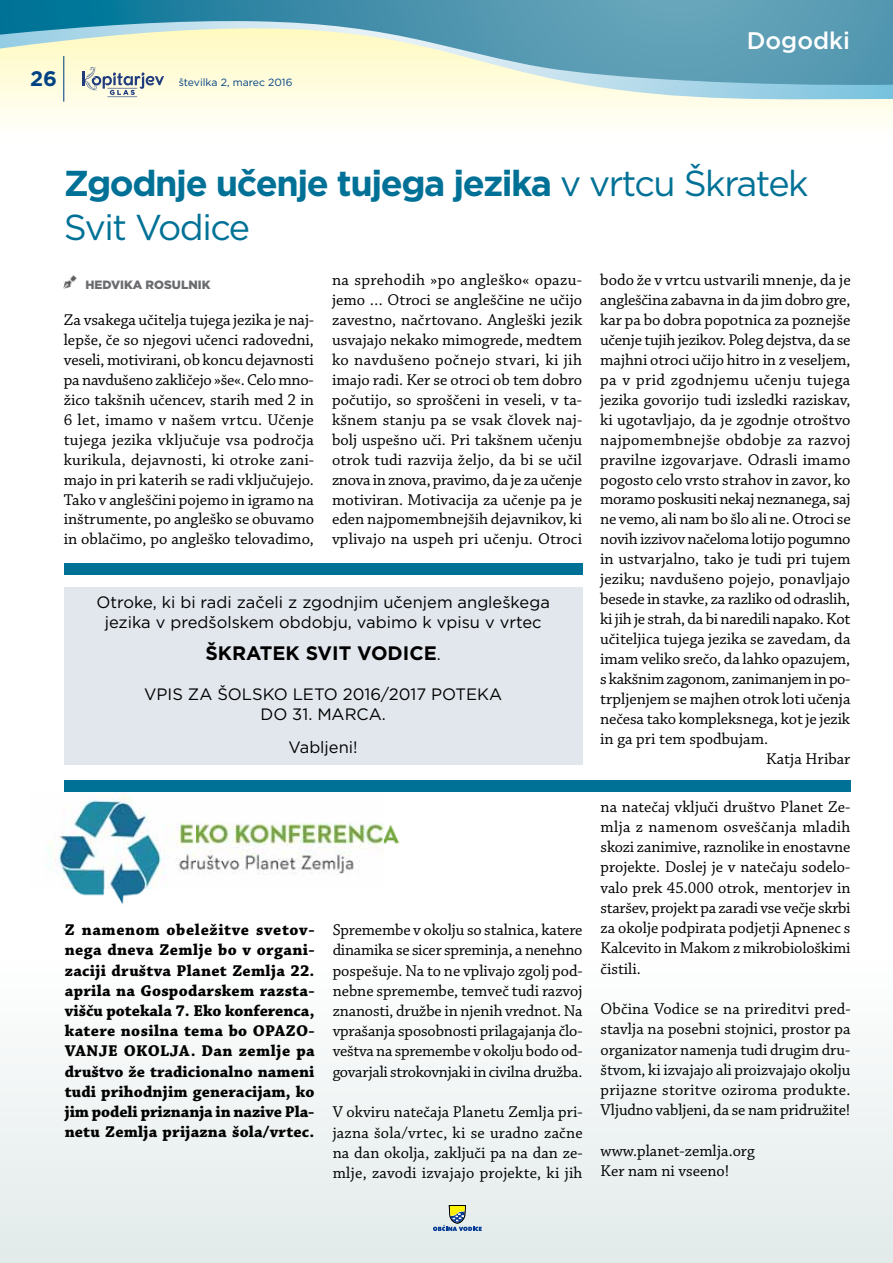
<style>
.page{position:relative;width:893px;height:1263px;background:#fff}
.page>*{position:absolute;margin:0;border:0;box-sizing:border-box;transform-origin:0 0}
.t1{font:700 36px/43.2px "Gotham OT";letter-spacing:-.04em;color:#007196}
.t2{font:500 24px "Gotham OT";color:#fff}
.t3{font:700 21px "Gotham OT";color:#004282}
.t4{font:700 19.5px "Gotham OT";color:#000}
.t5{font:16.5px/20px "Chaparral Pro";letter-spacing:-.005em;color:#000;text-align:justify}
.t6{font:700 16.5px/20.2px "Chaparral Pro";letter-spacing:.005em;color:#000;text-align:justify}
.t7{font:16.5px/19.8px "Gotham OT";color:#000;text-align:center}
.t8{font:16.5px "Chaparral Pro";letter-spacing:-.025em;color:#000}
.t9{font:16.5px "Chaparral Pro";letter-spacing:.02em;color:#000}
.t10{font:16.5px "Chaparral Pro";letter-spacing:.025em;color:#000}
.t11{font:900 12px "Gotham OT";color:#6b6c6f}
.t12{font:10.5px "Gotham OT";color:#004282}
.s1{font-weight:400}
.s2{font-weight:400;font-size:16.5px}
</style>
<div class="page">
<div style="left:0;top:961px;width:893px;height:302px;background:linear-gradient(to right,#f0f4f4,#f0f4f4)"></div>
<div style="left:0;top:0;width:893px;height:141px;background:#fffef4"></div>
<svg style="left:0;top:86px;width:893px;height:17px"></svg>
<svg style="left:0;top:0;width:893px;height:86px;background:#8dbbbf"></svg>
<svg style="left:433px;top:1205px;width:49px;height:26px"></svg>
<hr style="left:63px;top:56px;width:1px;height:46px;background:#004282">
<svg style="left:83px;top:67px;width:81px;height:31px;background:#cfd3c8"></svg>
<svg style="left:64px;top:276px;width:13px;height:13px"></svg>
<div style="left:64px;top:587px;width:519px;height:178px;background:#e2e7ed"></div>
<div style="left:64px;top:563px;width:519px;height:12px;background:#007196"></div>
<img style="left:49px;top:791px;width:389px;height:114px">
<div style="left:64px;top:780px;width:786px;height:11px;background:#007196"></div>
<p class="t3" style="left:30px;top:67px;width:28px">26</p>
<p class="t12" style="left:179px;top:76px;width:115px">številka 2, marec 2016</p>
<h2 class="t2" style="left:747px;top:27px;width:105px">Dogodki</h2>
<h1 class="t1" style="left:64px;top:161px;width:746px">Zgodnje učenje tujega jezika <span class="s1">v vrtcu Škratek<br>Svit Vodice</span></h1>
<p class="t5" style="left:332px;top:270px;width:252px">na sprehodih »po angleško« opazu&shy;jemo … Otroci se angleščine ne učijo zavestno, načrtovano. Angleški jezik usvajajo nekako mimogrede, medtem ko navdušeno počnejo stvari, ki jih imajo radi. Ker se otroci ob tem dobro počutijo, so sproščeni in veseli, v ta&shy;kšnem stanju pa se vsak človek naj&shy;bolj uspešno uči. Pri takšnem učenju otrok tudi razvija željo, da bi se učil znova in znova, pravimo, da je za učenje motiviran. Motivacija za učenje pa je eden najpomembnejših dejavnikov, ki vplivajo na uspeh pri učenju. Otroci</p>
<p class="t5" style="left:600px;top:270px;width:252px">bodo že v vrtcu ustvarili mnenje, da je</p>
<p class="t11" style="left:85px;top:278px;width:127px">HEDVIKA ROSULNIK</p>
<p class="t5" style="left:600px;top:290px;width:252px">angleščina zabavna in da jim dobro gre,</p>
<p class="t5" style="left:600px;top:310px;width:252px">kar pa bo dobra popotnica za poznejše</p>
<p class="t5" style="left:600px;top:330px;width:252px">učenje tujih jezikov. Poleg dejstva, da se</p>
<p class="t5" style="left:600px;top:350px;width:252px">majhni otroci učijo hitro in z veseljem,</p>
<p class="t10" style="left:600px;top:370px;width:252px">pa v prid zgodnjemu učenju tujega</p>
<p class="t5" style="left:600px;top:390px;width:252px">jezika govorijo tudi izsledki raziskav,</p>
<p class="t5" style="left:600px;top:410px;width:252px">ki ugotavljajo, da je zgodnje otroštvo</p>
<p class="t9" style="left:600px;top:430px;width:252px">najpomembnejše obdobje za razvoj</p>
<p class="t5" style="left:600px;top:450px;width:252px">pravilne izgovarjave. Odrasli imamo</p>
<p class="t5" style="left:600px;top:470px;width:252px">pogosto celo vrsto strahov in zavor, ko</p>
<p class="t5" style="left:600px;top:490px;width:252px">moramo poskusiti nekaj neznanega, saj</p>
<p class="t5" style="left:600px;top:510px;width:252px">ne vemo, ali nam bo šlo ali ne. Otroci se</p>
<p class="t5" style="left:600px;top:530px;width:252px">novih izzivov načeloma lotijo pogumno</p>
<p class="t5" style="left:600px;top:550px;width:252px">in ustvarjalno, tako je tudi pri tujem</p>
<p class="t5" style="left:600px;top:570px;width:251px">jeziku; navdušeno pojejo, ponavljajo</p>
<p class="t5" style="left:600px;top:590px;width:251px">besede in stavke, za razliko od odraslih,</p>
<p class="t5" style="left:600px;top:610px;width:252px">ki jih je strah, da bi naredili napako. Kot</p>
<p class="t5" style="left:600px;top:630px;width:252px">učiteljica tujega jezika se zavedam, da</p>
<p class="t5" style="left:600px;top:649px;width:251px">imam veliko srečo, da lahko opazujem,</p>
<p class="t8" style="left:600px;top:670px;width:252px">s kakšnim zagonom, zanimanjem in po-</p>
<p class="t5" style="left:600px;top:689px;width:252px">trpljenjem se majhen otrok loti učenja</p>
<p class="t5" style="left:600px;top:709px;width:251px">nečesa tako kompleksnega, kot je jezik</p>
<p class="t5" style="left:600px;top:729px;width:169px">in ga pri tem spodbujam.</p>
<p class="t5" style="left:766px;top:749px;width:86px">Katja Hribar</p>
<p class="t5" style="left:64px;top:310px;width:252px">Za vsakega učitelja tujega jezika je naj&shy;lepše, če so njegovi učenci radovedni, veseli, motivirani, ob koncu dejavnosti pa navdušeno zakličejo »še«. Celo mno&shy;žico takšnih učencev, starih med 2 in 6 let, imamo v našem vrtcu. Učenje tujega jezika vključuje vsa področja kurikula, dejavnosti, ki otroke zani&shy;majo in pri katerih se radi vključujejo.<br>Tako v angleščini pojemo in igramo na inštrumente, po angleško se obuvamo in oblačimo, po angleško telovadimo,</p>
<p class="t7" style="left:96px;top:592px;width:455px">Otroke, ki bi radi začeli z zgodnjim učenjem angleškega jezika v predšolskem obdobju, vabimo k vpisu v vrtec</p>
<p class="t4" style="left:205px;top:642px;width:237px">ŠKRATEK SVIT VODICE<span class="s2">.</span></p>
<p class="t7" style="left:144px;top:684px;width:359px">VPIS ZA ŠOLSKO LETO 2016/2017 POTEKA<br>DO 31. MARCA.</p>
<p class="t7" style="left:289px;top:737px;width:71px">Vabljeni!</p>
<p class="t6" style="left:65px;top:920px;width:252px">Z namenom obeležitve svetov&shy;nega dneva Zemlje bo v organi&shy;zaciji društva Planet Zemlja 22. aprila na Gospodarskem razsta&shy;višču potekala 7. Eko konferenca, katere nosilna tema bo OPAZO-VANJE OKOLJA. Dan zemlje pa društvo že tradicionalno nameni tudi prihodnjim generacijam, ko jim podeli priznanja in nazive Pla&shy;netu Zemlja prijazna šola/vrtec.</p>
<p class="t5" style="left:333px;top:920px;width:252px">Spremembe v okolju so stalnica, katere dinamika se sicer spreminja, a nenehno pospešuje. Na to ne vplivajo zgolj pod&shy;nebne spremembe, temveč tudi razvoj znanosti, družbe in njenih vrednot. Na vprašanja sposobnosti prilagajanja člo&shy;veštva na spremembe v okolju bodo od&shy;govarjali strokovnjaki in civilna družba.</p>
<p class="t5" style="left:333px;top:1102px;width:252px">V okviru natečaja Planetu Zemlja pri&shy;jazna šola/vrtec, ki se uradno začne na dan okolja, zaključi pa na dan ze&shy;mlje, zavodi izvajajo projekte, ki jih</p>
<p class="t5" style="left:601px;top:797px;width:252px">na natečaj vključi društvo Planet Ze&shy;mlja z namenom osveščanja mladih skozi zanimive, raznolike in enostavne projekte. Doslej je v natečaju sodelo&shy;valo prek 45.000 otrok, mentorjev in staršev, projekt pa zaradi vse večje skrbi za okolje podpirata podjetji Apnenec s Kalcevito in Makom z mikrobiološkimi čistili.</p>
<p class="t5" style="left:601px;top:999px;width:252px">Občina Vodice se na prireditvi pred&shy;stavlja na posebni stojnici, prostor pa organizator namenja tudi drugim dru&shy;štvom, ki izvajajo ali proizvajajo okolju prijazne storitve oziroma produkte.<br>Vljudno vabljeni, da se nam pridružite!</p>
<p class="t5" style="left:601px;top:1141px;width:156px">www.planet-zemlja.org<br>Ker nam ni vseeno!</p>
</div>
